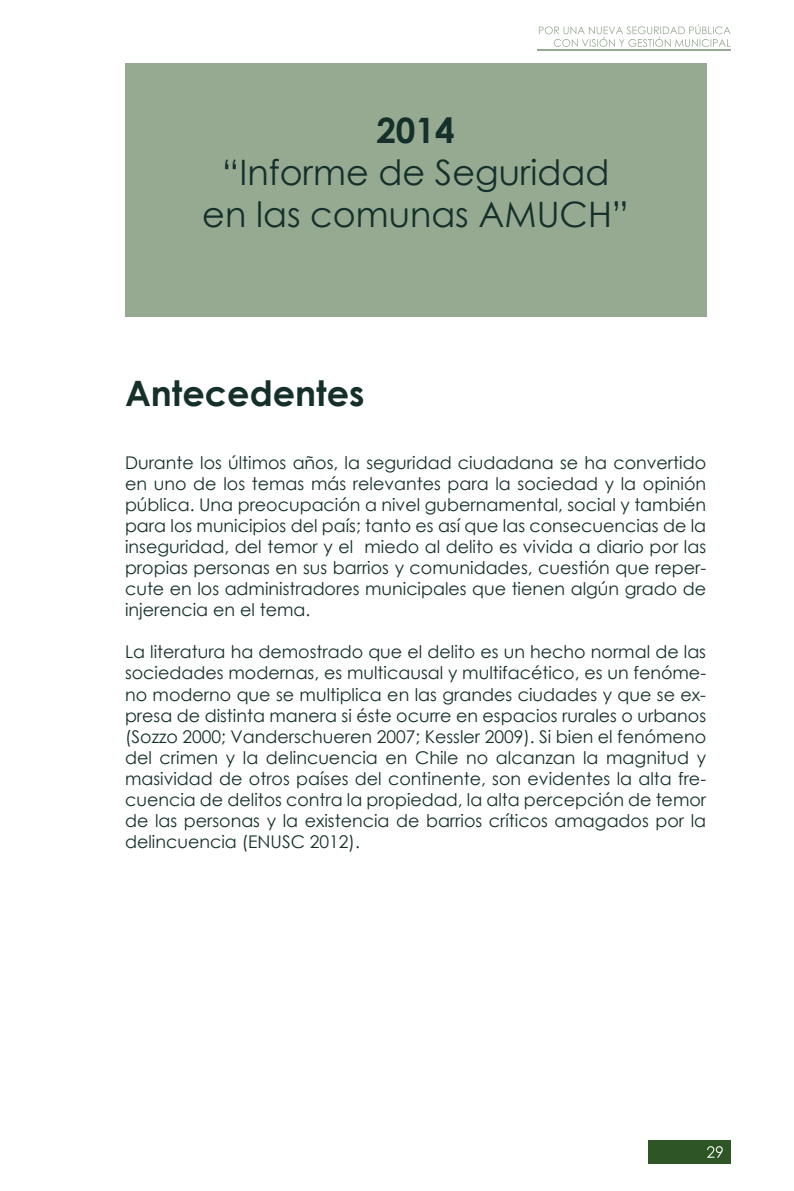
<style>
.page{position:relative;width:794px;height:1191px;background:#fff}
.page>*{position:absolute;margin:0;border:0;box-sizing:border-box;transform-origin:0 0}
.t1{font:35px/42px "Century Gothic";color:#15302b;text-align:center}
.t2{font:700 35px "Century Gothic";color:#15302b}
.t3{font:17.5px/21px "Century Gothic";color:#15302b;text-align:justify}
.t4{font:15.75px "Century Gothic";color:#fff}
</style>
<div class="page">
<div style="left:125px;top:63px;width:581px;height:253px;background:#96aa92"></div>
<svg style="left:539px;top:24px;width:191px;height:23px"></svg>
<hr style="left:537px;top:50px;width:194px;height:1px;background:#2d5525">
<div style="left:648px;top:1140px;width:83px;height:23px;background:#2d5525"></div>
<h1 class="t2" style="left:376px;top:104px;width:80px">2014</h1>
<h1 class="t1" style="left:202px;top:151px;width:428px">“Informe de Seguridad en las comunas AMUCH”</h1>
<h1 class="t2" style="left:125px;top:367px;width:241px">Antecedentes</h1>
<p class="t3" style="left:125px;top:452px;width:582px">Durante los últimos años, la seguridad ciudadana se ha convertido en uno de los temas más relevantes para la sociedad y la opinión pública. Una preocupación a nivel gubernamental, social y también para los municipios del país; tanto es así que las consecuencias de la inseguridad, del temor y el miedo al delito es vivida a diario por las propias personas en sus barrios y comunidades, cuestión que reper&shy;cute en los administradores municipales que tienen algún grado de injerencia en el tema.</p>
<p class="t3" style="left:125px;top:641px;width:582px">La literatura ha demostrado que el delito es un hecho normal de las sociedades modernas, es multicausal y multifacético, es un fenóme&shy;no moderno que se multiplica en las grandes ciudades y que se ex&shy;presa de distinta manera si éste ocurre en espacios rurales o urbanos (Sozzo 2000; Vanderschueren 2007; Kessler 2009). Si bien el fenómeno del crimen y la delincuencia en Chile no alcanzan la magnitud y masividad de otros países del continente, son evidentes la alta fre&shy;cuencia de delitos contra la propiedad, la alta percepción de temor de las personas y la existencia de barrios críticos amagados por la delincuencia (ENUSC 2012).</p>
<p class="t4" style="left:706px;top:1141px;width:19px">29</p>
</div>
